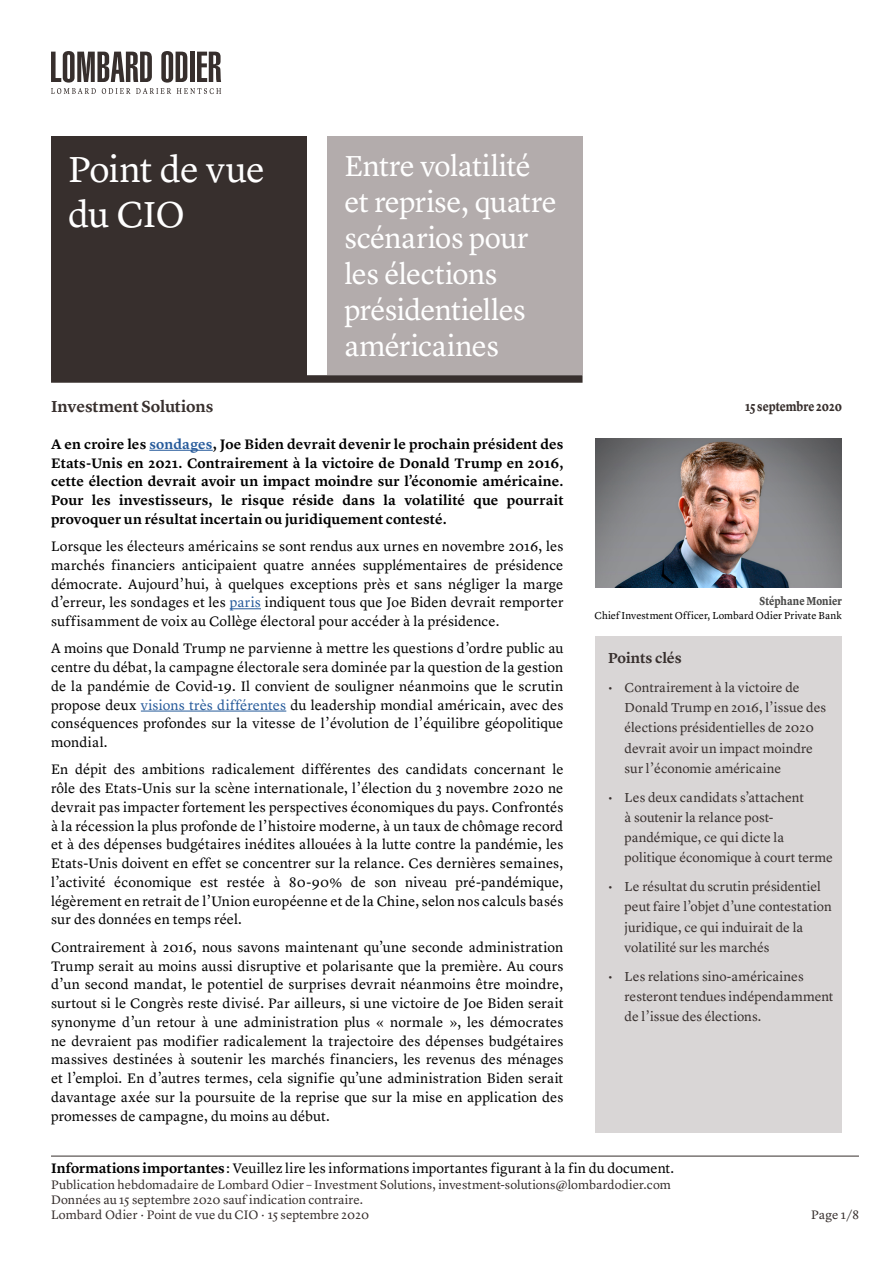
<style>
.page{position:relative;width:893px;height:1263px;background:#fff}
.page>*{position:absolute;margin:0;border:0;box-sizing:border-box;transform-origin:0 0}
.t1{font:37.5px/45px "Lyon Text";letter-spacing:-.02em;color:#fff}
.t2{font:30px/36px "Lyon Text";letter-spacing:-.02em;color:#fff}
.t3{font:600 16.5px "Lyon Text";letter-spacing:-.01em;color:#372f2d}
.t4{font:600 15px "Lyon Text";letter-spacing:-.005em;color:#372f2d}
.t5{font:14.25px/18.8px "Lyon Text";letter-spacing:.01em;color:#000;text-align:justify}
.t6{font:600 14.25px/18.8px "Lyon Text";letter-spacing:.005em;color:#000;text-align:justify}
.t7{font:13.5px/20.2px "Lyon Text";color:#372f2d}
.t8{font:700 13.5px "Lyon Text";color:#372f2d;scale:.82 1}
.t9{font:12.75px/15.3px "Lyon Text";letter-spacing:.005em;color:#372f2d}
.t10{font:700 12px "Lyon Text";letter-spacing:.005em;color:#4a4a49;scale:.82 1}
.t11{font:10.5px "Lyon Text";letter-spacing:.005em;color:#000}
.s1{color:#275b9b}
.s2{font-weight:600}
</style>
<div class="page">
<svg style="left:51px;top:51px;width:170px;height:43px"></svg>
<div style="left:51px;top:375px;width:532px;height:8px;background:#372f2d"></div>
<div style="left:51px;top:136px;width:255px;height:239px;background:#372f2d"></div>
<div style="left:327px;top:136px;width:256px;height:239px;background:#b3acac"></div>
<hr style="left:51px;top:1156px;width:808px;height:1px;background:#372f2d">
<img style="left:595px;top:438px;width:247px;height:150px">
<div style="left:595px;top:637px;width:247px;height:496px;background:#d9d6d6"></div>
<hr style="left:149px;top:450px;width:64px;height:1px;background:#275b9b">
<hr style="left:230px;top:608px;width:31px;height:1px;background:#275b9b">
<hr style="left:141px;top:711px;width:145px;height:1px;background:#275b9b">
<h1 class="t1" style="left:68px;top:143px;width:198px">Point de vue du CIO</h1>
<h2 class="t2" style="left:344px;top:146px;width:214px">Entre volatilité et reprise, quatre scénarios pour les élections présidentielles américaines</h2>
<p class="t3" style="left:51px;top:393px;width:164px">Investment Solutions</p>
<p class="t6" style="left:51px;top:433px;width:514px">A en croire les <span class="s1">sondages</span>, Joe Biden devrait devenir le prochain président des Etats-Unis en 2021. Contrairement à la victoire de Donald Trump en 2016, cette élection devrait avoir un impact moindre sur l’économie américaine.<br>Pour les investisseurs, le risque réside dans la volatilité que pourrait provoquer un résultat incertain ou juridiquement contesté.</p>
<p class="t5" style="left:51px;top:536px;width:514px">Lorsque les électeurs américains se sont rendus aux urnes en novembre 2016, les marchés financiers anticipaient quatre années supplémentaires de présidence démocrate. Aujourd’hui, à quelques exceptions près et sans négliger la marge d’erreur, les sondages et les <span class="s1">paris</span> indiquent tous que Joe Biden devrait remporter suffisamment de voix au Collège électoral pour accéder à la présidence.</p>
<p class="t5" style="left:51px;top:638px;width:514px">A moins que Donald Trump ne parvienne à mettre les questions d’ordre public au centre du débat, la campagne électorale sera dominée par la question de la gestion de la pandémie de Covid-19. Il convient de souligner néanmoins que le scrutin propose deux <span class="s1">visions très différentes</span> du leadership mondial américain, avec des conséquences profondes sur la vitesse de l’évolution de l’équilibre géopolitique mondial.</p>
<p class="t5" style="left:51px;top:759px;width:514px">En dépit des ambitions radicalement différentes des candidats concernant le rôle des Etats-Unis sur la scène internationale, l’élection du 3 novembre 2020 ne devrait pas impacter fortement les perspectives économiques du pays. Confrontés à la récession la plus profonde de l’histoire moderne, à un taux de chômage record et à des dépenses budgétaires inédites allouées à la lutte contre la pandémie, les Etats-Unis doivent en effet se concentrer sur la relance. Ces dernières semaines, l’activité économique est restée à 80-90% de son niveau pré-pandémique, légèrement en retrait de l’Union européenne et de la Chine, selon nos calculs basés sur des données en temps réel.</p>
<p class="t5" style="left:51px;top:936px;width:514px">Contrairement à 2016, nous savons maintenant qu’une seconde administration Trump serait au moins aussi disruptive et polarisante que la première. Au cours d’un second mandat, le potentiel de surprises devrait néanmoins être moindre, surtout si le Congrès reste divisé. Par ailleurs, si une victoire de Joe Biden serait synonyme d’un retour à une administration plus « normale », les démocrates ne devraient pas modifier radicalement la trajectoire des dépenses budgétaires massives destinées à soutenir les marchés financiers, les revenus des ménages et l’emploi. En d’autres termes, cela signifie qu’une administration Biden serait davantage axée sur la poursuite de la reprise que sur la mise en application des promesses de campagne, du moins au début.</p>
<p class="t8" style="left:745px;top:396px;width:120px">15 septembre 2020</p>
<p class="t10" style="left:759px;top:592px;width:102px">Stéphane Monier</p>
<p class="t11" style="left:595px;top:607px;width:249px">Chief Investment Officer, Lombard Odier Private Bank</p>
<p class="t4" style="left:608px;top:646px;width:75px">Points clés</p>
<p class="t7" style="left:625px;top:676px;width:203px;text-indent:-16px">• Contrairement à la victoire de<br>Donald Trump en 2016, l’issue des élections présidentielles de 2020 devrait avoir un impact moindre sur l’économie américaine</p>
<p class="t7" style="left:625px;top:786px;width:210px;text-indent:-16px">• Les deux candidats s’attachent<br>à soutenir la relance post&shy;pandémique, ce qui dicte la politique économique à court terme</p>
<p class="t7" style="left:625px;top:875px;width:209px;text-indent:-16px">• Le résultat du scrutin présidentiel peut faire l’objet d’une contestation juridique, ce qui induirait de la volatilité sur les marchés</p>
<p class="t7" style="left:625px;top:965px;width:210px;text-indent:-16px">• Les relations sino-américaines resteront tendues indépendamment de l’issue des élections.</p>
<p class="t5" style="left:51px;top:1158px;width:625px"><span class="s2">Informations importantes</span> : Veuillez lire les informations importantes figurant à la fin du document.</p>
<p class="t9" style="left:51px;top:1175px;width:621px">Publication hebdomadaire de Lombard Odier – Investment Solutions, investment-solutions@lombardodier.com<br>Données au 15 septembre 2020 sauf indication contraire.<br>Lombard Odier · Point de vue du CIO · 15 septembre 2020</p>
<p class="t9" style="left:811px;top:1206px;width:49px">Page 1/8</p>
</div>
